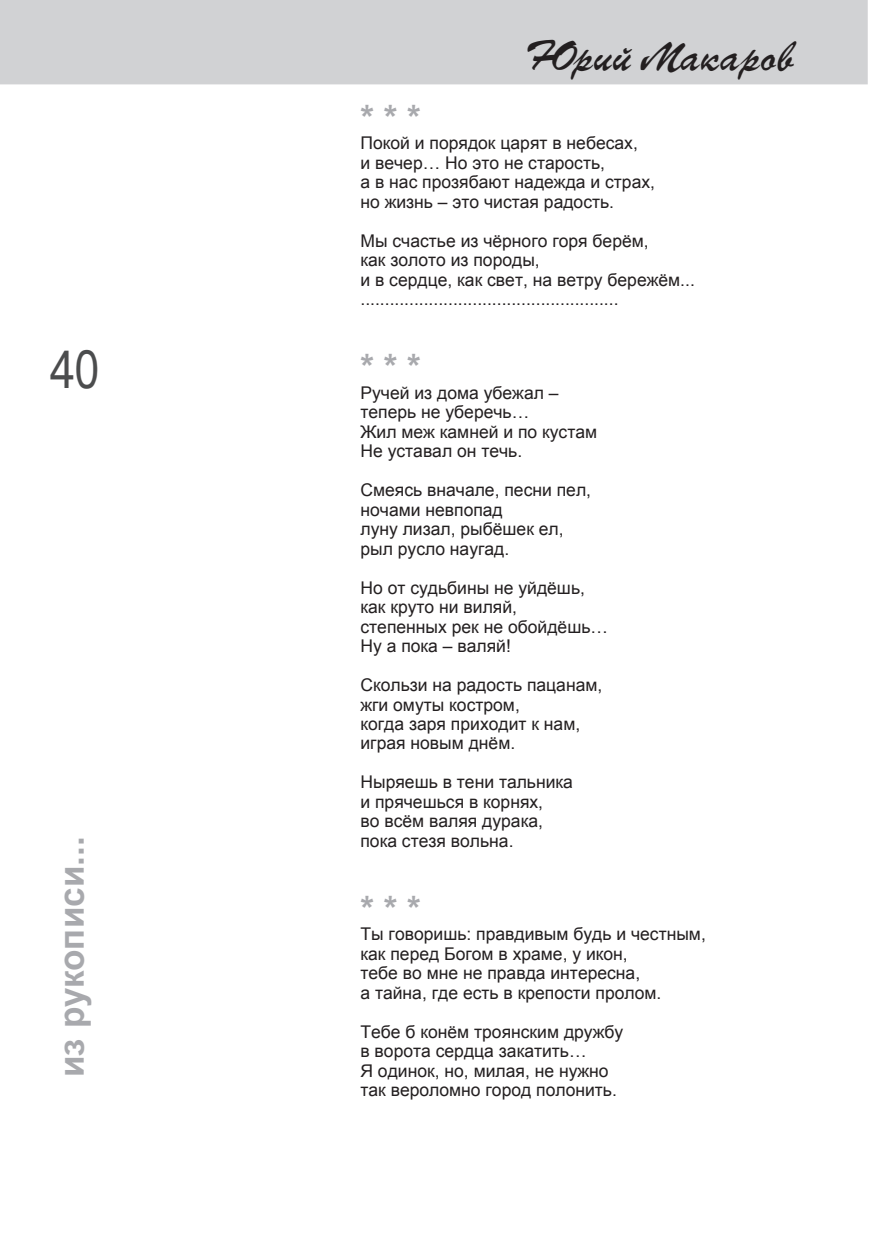
<style>
.page{position:relative;width:869px;height:1241px;background:#fff}
.page>*{position:absolute;margin:0;border:0;box-sizing:border-box;transform-origin:0 0}
.t1{font:49px "TT Arial";color:#4b4c4d;scale:.8 1}
.t2{font:42px "TT Parsec";color:#231f20}
.t3{font:700 35px "Arial";color:#a8a9ad}
.t4{font:17.5px/19.4px "Arial";color:#231f20}
</style>
<div class="page">
<div style="left:0;top:0;width:867px;height:84px;background:#d1d2d4"></div>
<h1 class="t1" style="left:49px;top:342px;width:64px">40</h1>
<h3 class="t3" style="left:52px;top:1076px;width:242px;rotate:-90deg">из рукописи...</h3>
<h2 class="t2" style="left:523px;top:32px;width:272px">Юрий Макаров</h2>
<h3 class="t3" style="left:360px;top:98px;width:62px">***</h3>
<p class="t4" style="left:360px;top:133px;width:296px">Покой и порядок царят в небесах,<br>и вечер… Но это не старость,<br>а в нас прозябают надежда и страх, но жизнь – это чистая радость.</p>
<p class="t4" style="left:360px;top:231px;width:336px">Мы счастье из чёрного горя берём,<br>как золото из породы,<br>и в сердце, как свет, на ветру бережём... .....................................................</p>
<h3 class="t3" style="left:360px;top:347px;width:62px">***</h3>
<p class="t4" style="left:360px;top:383px;width:238px">Ручей из дома убежал – теперь не уберечь…<br>Жил меж камней и по кустам<br>Не уставал он течь.</p>
<p class="t4" style="left:360px;top:480px;width:232px">Смеясь вначале, песни пел, ночами невпопад<br>луну лизал, рыбёшек ел, рыл русло наугад.</p>
<p class="t4" style="left:360px;top:577px;width:249px">Но от судьбины не уйдёшь, как круто ни виляй,<br>степенных рек не обойдёшь…<br>Ну а пока – валяй!</p>
<p class="t4" style="left:360px;top:675px;width:243px">Скользи на радость пацанам, жги омуты костром,<br>когда заря приходит к нам, играя новым днём.</p>
<p class="t4" style="left:360px;top:772px;width:214px">Ныряешь в тени тальника и прячешься в корнях,<br>во всём валяя дурака, пока стезя вольна.</p>
<h3 class="t3" style="left:360px;top:889px;width:62px">***</h3>
<p class="t4" style="left:360px;top:924px;width:347px">Ты говоришь: правдивым будь и честным, как перед Богом в храме, у икон,<br>тебе во мне не правда интересна,<br>а тайна, где есть в крепости пролом.</p>
<p class="t4" style="left:360px;top:1021px;width:264px">Тебе б конём троянским дружбу в ворота сердца закатить…<br>Я одинок, но, милая, не нужно так вероломно город полонить.</p>
</div>
